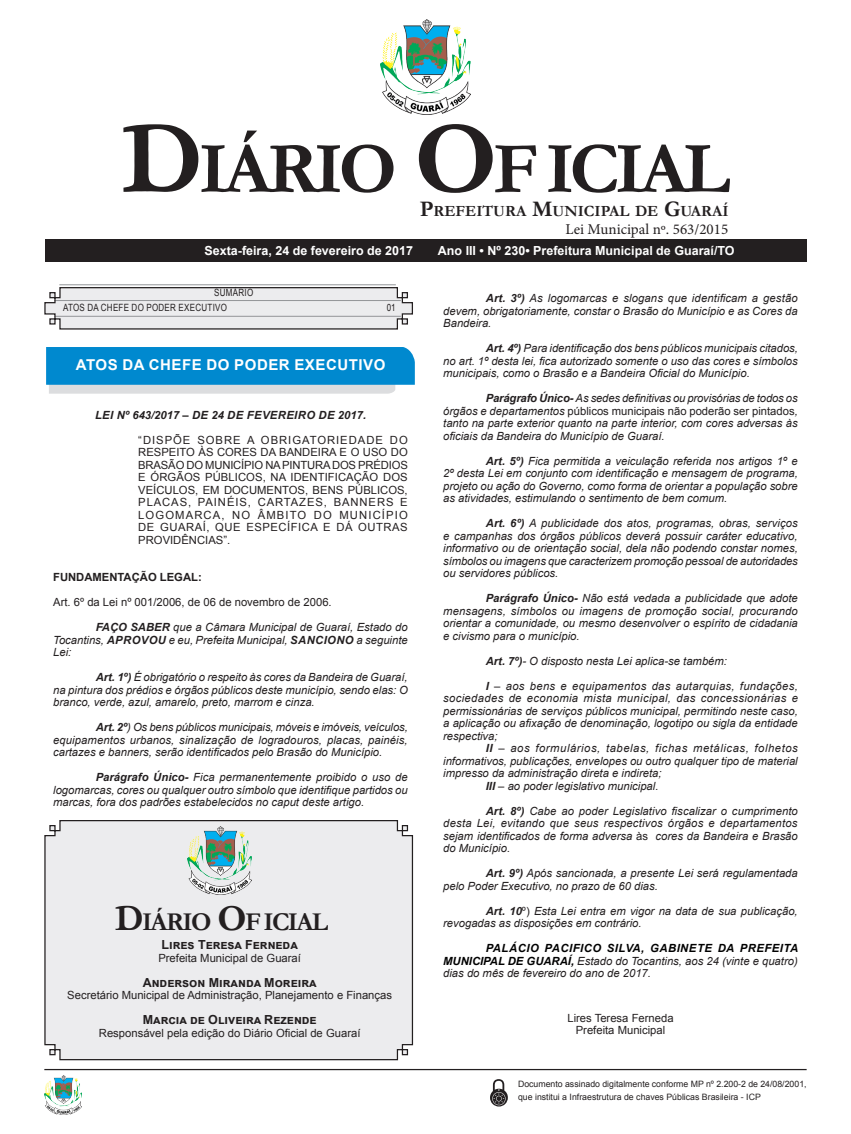
<style>
.page{position:relative;width:851px;height:1134px;background:#fff}
.page>*{position:absolute;margin:0;border:0;box-sizing:border-box;transform-origin:0 0}
.CORPO_DE_TEXTO{font:700 73.62px "Garamond";letter-spacing:-.06em;color:#231f20}
.CORPO_DE_TEXTO-2{font:700 25.88px "Garamond";letter-spacing:-.06em;color:#231f20}
.CORPO_DE_TEXTO-3{font:700 15.62px "Garamond";color:#231f20}
.t1{font:700 15px "Arial";letter-spacing:.035em;color:#fff}
.t2{font:15px "Minion Pro";color:#231f20}
.t3{font:700 12.5px "Arial";color:#fff}
.Assinatura{font:700 12.5px "Arial";color:#231f20}
.CORPO_DE_TEXTO-4{font:italic 11.25px/12.5px "Arial";color:#231f20;text-align:justify}
.EMENTA{font:11.25px/12.5px "Arial";letter-spacing:.045em;color:#231f20;text-align:justify}
.Assinatura-2{font:11.25px "Arial";color:#231f20}
.SEM_PARAGRAFO{font:11.25px "Arial";color:#231f20}
.TITULOS{font:italic 700 11.25px "Arial";letter-spacing:.035em;color:#231f20}
.SEM_PARAGRAFO-2{font:700 11.25px "Arial";color:#231f20}
.Sumario{font:10px "Arial";letter-spacing:.035em;color:#231f20;scale:.8 1}
.CORPO_DE_TEXTO-5{font:8.75px/12.5px "Arial";color:#231f20}
.s1{font-size:105.25px}
.s2{font-size:22.38px}
.s3{font-weight:700}
.s4{font-size:36.88px}
.s5{font-style:normal}
.s6{font-weight:700;color:#000}
</style>
<div class="page">
<div style="left:45px;top:240px;width:760px;height:22px;background:#231f20"></div>
<hr style="left:44px;top:1069px;width:762px;height:1px;background:#231f20">
<img style="left:380px;top:20px;width:90px;height:95px">
<img style="left:44px;top:1075px;width:37px;height:40px">
<svg style="left:490px;top:1079px;width:17px;height:27px"></svg>
<hr style="left:59px;top:285px;width:337px;height:1px;background:#939598">
<svg style="left:44px;top:287px;width:369px;height:43px;background:#dbdadc"></svg>
<div style="left:44px;top:820px;width:369px;height:241px;background:#ececee"></div>
<img style="left:188px;top:827px;width:64px;height:68px">
<svg style="left:46px;top:347px;width:369px;height:47px;background:#2c9ad2"></svg>
<p class="CORPO_DE_TEXTO" style="left:121px;top:119px;width:610px"><span class="s1">D</span>IÁRIO <span class="s1">O</span>F ICIAL</p>
<p class="CORPO_DE_TEXTO-3" style="left:419px;top:200px;width:310px"><span class="s2">P</span>REFEITURA <span class="s2">M</span>UNICIPAL DE <span class="s2">G</span>UARAÍ</p>
<p class="t2" style="left:565px;top:219px;width:164px">Lei Municipal nº. 563/2015</p>
<p class="t3" style="left:204px;top:242px;width:210px">Sexta-feira, 24 de fevereiro de 2017</p>
<p class="t3" style="left:438px;top:242px;width:298px">Ano III • Nº 230• Prefeitura Municipal de Guaraí/TO</p>
<p class="Sumario" style="left:214px;top:285px;width:50px">SUMÁRIO</p>
<p class="Sumario" style="left:63px;top:301px;width:206px">ATOS DA CHEFE DO PODER EXECUTIVO</p>
<p class="Sumario" style="left:387px;top:301px;width:13px">01</p>
<p class="t1" style="left:76px;top:354px;width:311px">ATOS DA CHEFE DO PODER EXECUTIVO</p>
<p class="TITULOS" style="left:95px;top:407px;width:272px">LEI Nº 643/2017 – DE 24 DE FEVEREIRO DE 2017.</p>
<p class="EMENTA" style="left:138px;top:433px;width:271px">“DISPÕE SOBRE A OBRIGATORIEDADE DO RESPEITO ÀS CORES DA BANDEIRA E O USO DO BRASÃO DO MUNICÍPIO NA PINTURA DOS PRÉDIOS E ÓRGÃOS PÚBLICOS, NA IDENTIFICAÇÃO DOS VEÍCULOS, EM DOCUMENTOS, BENS PÚBLICOS, PLACAS, PAINÉIS, CARTAZES, BANNERS E LOGOMARCA, NO ÂMBITO DO MUNICÍPIO DE GUARAÍ, QUE ESPECÍFICA E DÁ OUTRAS PROVIDÊNCIAS”.</p>
<p class="SEM_PARAGRAFO-2" style="left:53px;top:569px;width:150px">FUNDAMENTAÇÃO LEGAL:</p>
<p class="SEM_PARAGRAFO" style="left:53px;top:594px;width:280px">Art. 6º da Lei nº 001/2006, de 06 de novembro de 2006.</p>
<p class="CORPO_DE_TEXTO-4" style="left:53px;top:621px;width:356px;text-indent:43px"><span class="s3">FAÇO SABER</span> que a Câmara Municipal de Guaraí, Estado do Tocantins, <span class="s3">APROVOU</span> e eu, Prefeita Municipal, <span class="s3">SANCIONO</span> a seguinte Lei:</p>
<p class="CORPO_DE_TEXTO-4" style="left:53px;top:671px;width:356px;text-indent:43px"><span class="s3">Art. 1º)</span> É obrigatório o respeito às cores da Bandeira de Guaraí, na pintura dos prédios e órgãos públicos deste município, sendo elas: O branco, verde, azul, amarelo, preto, marrom e cinza.</p>
<p class="CORPO_DE_TEXTO-4" style="left:53px;top:721px;width:356px;text-indent:43px"><span class="s3">Art. 2º</span>) Os bens públicos municipais, móveis e imóveis, veículos, equipamentos urbanos, sinalização de logradouros, placas, painéis, cartazes e banners, serão identificados pelo Brasão do Município.</p>
<p class="CORPO_DE_TEXTO-4" style="left:53px;top:771px;width:356px;text-indent:43px"><span class="s3">Parágrafo Único-</span> Fica permanentemente proibido o uso de logomarcas, cores ou qualquer outro símbolo que identifique partidos ou marcas, fora dos padrões estabelecidos no caput deste artigo.</p>
<p class="CORPO_DE_TEXTO-2" style="left:115px;top:904px;width:215px"><span class="s4">D</span>IÁRIO <span class="s4">O</span>F ICIAL</p>
<p class="Assinatura" style="left:161px;top:936px;width:138px">Lires Teresa Ferneda</p>
<p class="Assinatura-2" style="left:158px;top:950px;width:144px">Prefeita Municipal de Guaraí</p>
<p class="Assinatura" style="left:143px;top:973px;width:175px">Anderson Miranda Moreira</p>
<p class="Assinatura-2" style="left:67px;top:987px;width:326px">Secretário Municipal de Administração, Planejamento e Finanças</p>
<p class="Assinatura" style="left:143px;top:1011px;width:175px">Marcia de Oliveira Rezende</p>
<p class="Assinatura-2" style="left:99px;top:1025px;width:263px">Responsável pela edição do Diário Oficial de Guaraí</p>
<p class="CORPO_DE_TEXTO-4" style="left:443px;top:292px;width:356px;text-indent:43px"><span class="s3">Art. 3º)</span> As logomarcas e slogans que identificam a gestão devem, obrigatoriamente, constar o Brasão do Município e as Cores da Bandeira.</p>
<p class="CORPO_DE_TEXTO-4" style="left:443px;top:342px;width:356px;text-indent:43px"><span class="s3">Art. 4º)</span> Para identificação dos bens públicos municipais citados, no art. 1º desta lei, fica autorizado somente o uso das cores e símbolos municipais, como o Brasão e a Bandeira Oficial do Município.</p>
<p class="CORPO_DE_TEXTO-4" style="left:443px;top:392px;width:356px;text-indent:43px"><span class="s3">Parágrafo Único-</span> As sedes definitivas ou provisórias de todos os órgãos e departamentos <span class="s5">públicos municipais não poderão ser pintados</span>, tanto na parte exterior quanto na parte interior, com cores adversas às oficiais da Bandeira do Município de Guaraí.</p>
<p class="CORPO_DE_TEXTO-4" style="left:443px;top:455px;width:356px;text-indent:43px"><span class="s3">Art. 5º)</span> Fica permitida a veiculação referida nos artigos 1º e 2º desta Lei em conjunto com identificação e mensagem de programa, projeto ou ação do Governo, como forma de orientar a população sobre as atividades, estimulando o sentimento de bem comum.</p>
<p class="CORPO_DE_TEXTO-4" style="left:443px;top:517px;width:356px;text-indent:43px"><span class="s3">Art. 6º)</span> A publicidade dos atos, programas, obras, serviços e campanhas dos órgãos públicos deverá possuir caráter educativo, informativo ou de orientação social, dela não podendo constar nomes, símbolos ou imagens que caracterizem promoção pessoal de autoridades ou servidores públicos.</p>
<p class="CORPO_DE_TEXTO-4" style="left:443px;top:592px;width:356px;text-indent:43px"><span class="s3">Parágrafo Único-</span> Não está vedada a publicidade que adote mensagens, símbolos ou imagens de promoção social, procurando orientar a comunidade, ou mesmo desenvolver o espírito de cidadania e civismo para o município.</p>
<p class="CORPO_DE_TEXTO-4" style="left:485px;top:655px;width:243px"><span class="s3">Art. 7º)</span>- O disposto nesta Lei aplica-se também:</p>
<p class="CORPO_DE_TEXTO-4" style="left:443px;top:680px;width:356px;text-indent:43px"><span class="s3">I</span> – aos bens e equipamentos das autarquias, fundações, sociedades de economia mista municipal, das concessionárias e permissionárias de serviços públicos municipal, permitindo neste caso, a aplicação ou afixação de denominação, logotipo ou sigla da entidade respectiva;</p>
<p class="CORPO_DE_TEXTO-4" style="left:443px;top:742px;width:356px;text-indent:43px"><span class="s3">II</span> – aos formulários, tabelas, fichas metálicas, folhetos informativos, publicações, envelopes ou outro qualquer tipo de material impresso da administração direta e indireta;</p>
<p class="CORPO_DE_TEXTO-4" style="left:485px;top:780px;width:174px"><span class="s3">III</span> – ao poder legislativo municipal.</p>
<p class="CORPO_DE_TEXTO-4" style="left:443px;top:805px;width:356px;text-indent:43px"><span class="s3">Art. 8º)</span> Cabe ao poder Legislativo fiscalizar o cumprimento desta Lei, evitando que seus respectivos órgãos e departamentos sejam identificados de forma adversa <span class="s5">às</span> cores da Bandeira e Brasão do Município.</p>
<p class="CORPO_DE_TEXTO-4" style="left:443px;top:867px;width:356px;text-indent:43px"><span class="s3">Art. 9º)</span> Após sancionada, a presente Lei será regulamentada pelo Poder Executivo, no prazo de 60 dias.</p>
<p class="CORPO_DE_TEXTO-4" style="left:443px;top:905px;width:356px;text-indent:43px"><span class="s3">Art. 10</span><span class="s5">º)</span> Esta Lei entra em vigor na data de sua publicação, revogadas as disposições em contrário.</p>
<p class="CORPO_DE_TEXTO-4" style="left:443px;top:942px;width:356px;text-indent:43px"><span class="s6">PALÁCIO PACIFICO SILVA, GABINETE DA PREFEITA MUNICIPAL DE GUARAÍ,</span> Estado do Tocantins, aos 24 (vinte e quatro) dias do mês de fevereiro do ano de 2017.</p>
<p class="Assinatura-2" style="left:567px;top:1010px;width:108px">Lires Teresa Ferneda</p>
<p class="Assinatura-2" style="left:575px;top:1023px;width:91px">Prefeita Municipal</p>
<p class="CORPO_DE_TEXTO-5" style="left:518px;top:1078px;width:290px">Documento assinado digitalmente conforme MP nº 2.200-2 de 24/08/2001, que institui a Infraestrutura de chaves Públicas Brasileira - ICP</p>
</div>
